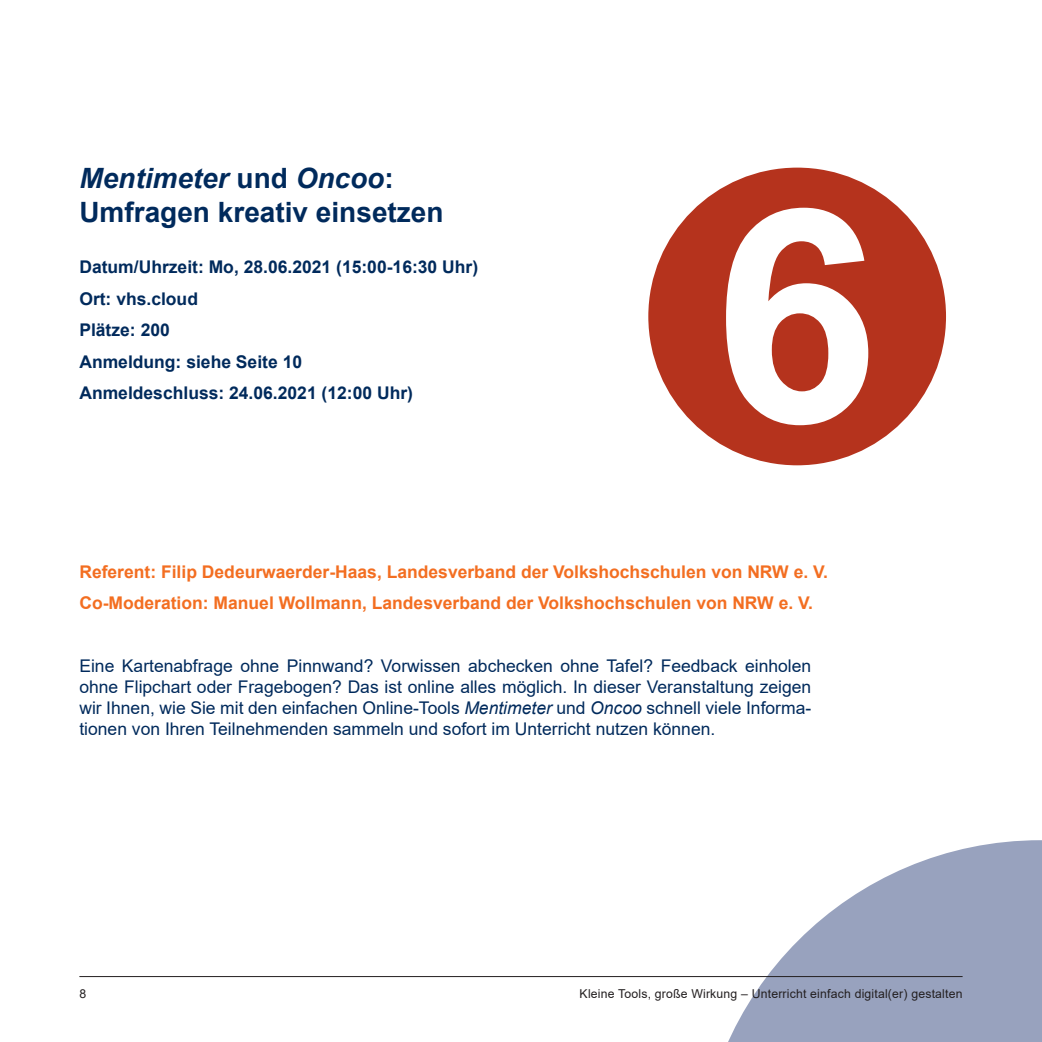
<style>
.page{position:relative;width:1042px;height:1042px;background:#fff}
.page>*{position:absolute;margin:0;border:0;box-sizing:border-box;transform-origin:0 0}
.t1{font:700 28px "Arial";color:#002a5c}
.t2{font:italic 700 28px "Arial";color:#002a5c}
.Fließtext_Blocksatz{font:17.5px/21px "Arial";color:#002a5c;text-align:justify}
.Fließtext_Blocksatz-2{font:700 17.5px "Arial";color:#f36e21}
.Fließtext_Blocksatz-3{font:700 17.5px "Arial";color:#002a5c}
.t3{font:12.25px "Arial";letter-spacing:.015em;color:#231f20}
.s1{font-style:normal}
.s2{font-style:italic}
</style>
<div class="page">
<svg style="left:698px;top:840px;width:344px;height:202px;fill:#98a2be"></svg>
<hr style="left:79px;top:976px;width:883px;height:1px;background:#231f20">
<div style="left:648px;top:168px;width:298px;height:297px;background:#b5331d;border-radius:50%"></div>
<svg style="left:726px;top:208px;width:142px;height:217px"></svg>
<p class="t2" style="left:79px;top:159px;width:316px">Mentimeter <span class="s1">und</span> Oncoo<span class="s1">:</span></p>
<p class="t1" style="left:79px;top:192px;width:366px">Umfragen kreativ einsetzen</p>
<p class="Fließtext_Blocksatz-3" style="left:79px;top:255px;width:400px">Datum/Uhrzeit: Mo, 28.06.2021 (15:00-16:30 Uhr)</p>
<p class="Fließtext_Blocksatz-3" style="left:79px;top:286px;width:120px">Ort: vhs.cloud</p>
<p class="Fließtext_Blocksatz-3" style="left:79px;top:318px;width:92px">Plätze: 200</p>
<p class="Fließtext_Blocksatz-3" style="left:79px;top:349px;width:224px">Anmeldung: siehe Seite 10</p>
<p class="Fließtext_Blocksatz-3" style="left:79px;top:381px;width:335px">Anmeldeschluss: 24.06.2021 (12:00 Uhr)</p>
<p class="Fließtext_Blocksatz-2" style="left:79px;top:559px;width:750px">Referent: Filip Dedeurwaerder-Haas, Landesverband der Volkshochschulen von NRW e. V.</p>
<p class="Fließtext_Blocksatz-2" style="left:79px;top:591px;width:735px">Co-Moderation: Manuel Wollmann, Landesverband der Volkshochschulen von NRW e. V.</p>
<p class="Fließtext_Blocksatz" style="left:79px;top:655px;width:733px">Eine Kartenabfrage ohne Pinnwand? Vorwissen abchecken ohne Tafel? Feedback einholen ohne Flipchart oder Fragebogen? Das ist online alles möglich. In dieser Veranstaltung zeigen wir Ihnen, wie Sie mit den einfachen Online-Tools <span class="s2">Mentimeter</span> und <span class="s2">Oncoo</span> schnell viele Informa&shy;tionen von Ihren Teilnehmenden sammeln und sofort im Unterricht nutzen können.</p>
<p class="t3" style="left:79px;top:985px;width:8px">8</p>
<p class="t3" style="left:580px;top:985px;width:384px">Kleine Tools, große Wirkung – Unterricht einfach digital(er) gestalten</p>
</div>
